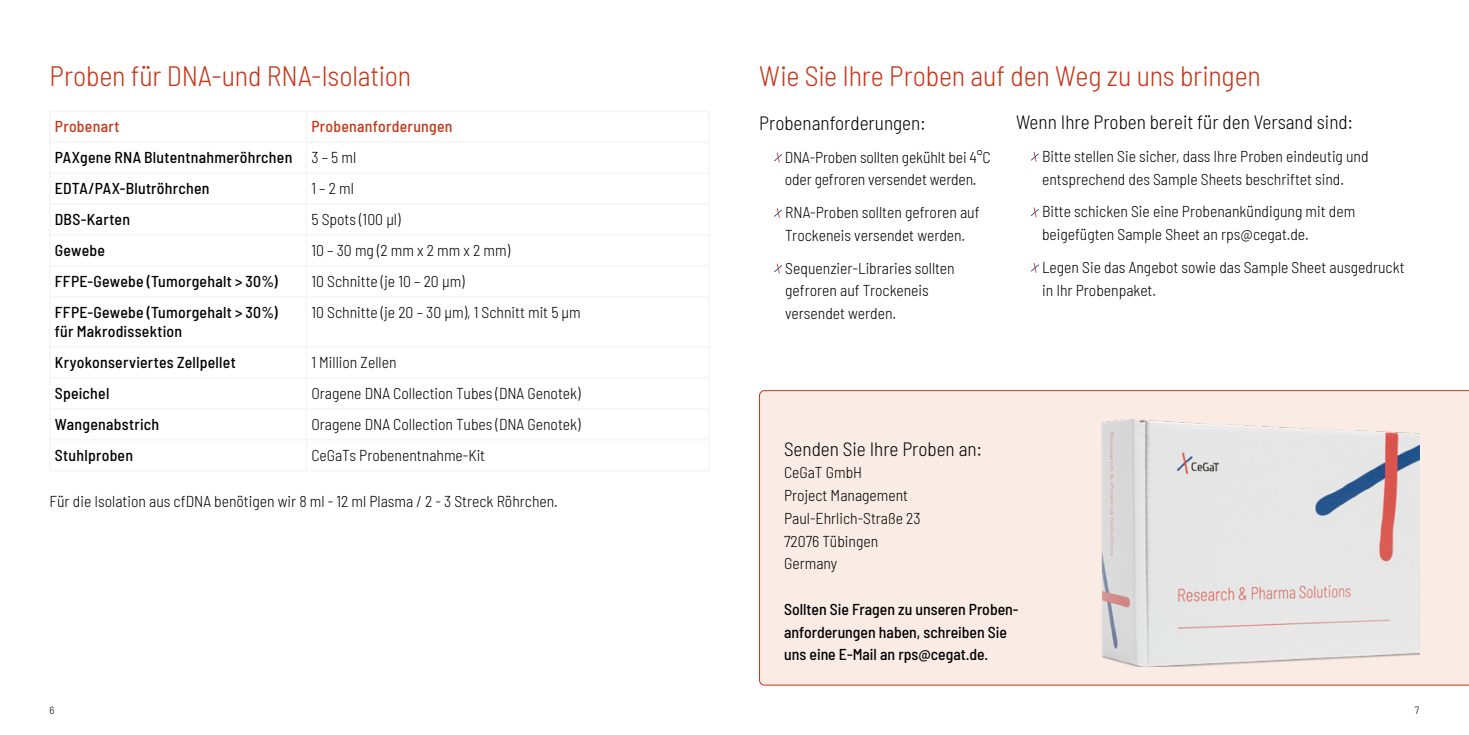
<style>
.page{position:relative;width:1469px;height:735px;background:#fff}
.page>*{position:absolute;margin:0;border:0;box-sizing:border-box;transform-origin:0 0}
.t1{font:300 semi-condensed 28px "Barlow";letter-spacing:-.005em;color:#c73517}
.t2{font:300 semi-condensed 19.25px "Barlow";color:#000}
.t3{font:300 semi-condensed 15.75px/22.8px "Barlow";color:#000}
.t4{font:500 semi-condensed 15.75px/30.8px "Barlow";letter-spacing:.015em;color:#000}
.t5{font:500 semi-condensed 15.75px "Barlow";letter-spacing:.015em;color:#c73517}
.t6{font:300 semi-condensed 10.5px "Barlow";color:#000}
.s1{color:#c73517}
.s2{font-weight:300}
</style>
<div class="page">
<hr style="left:305px;top:112px;width:2px;height:29px;background:#f6f6f6">
<hr style="left:49px;top:172px;width:257px;height:2px;background:#f6f6f6">
<hr style="left:306px;top:172px;width:403px;height:2px;background:#f6f6f6">
<hr style="left:49px;top:203px;width:257px;height:2px;background:#f6f6f6">
<hr style="left:306px;top:203px;width:403px;height:2px;background:#f6f6f6">
<hr style="left:49px;top:234px;width:257px;height:2px;background:#f6f6f6">
<hr style="left:306px;top:234px;width:403px;height:2px;background:#f6f6f6">
<hr style="left:49px;top:265px;width:257px;height:1px;background:#f6f6f6">
<hr style="left:306px;top:265px;width:403px;height:1px;background:#f6f6f6">
<hr style="left:49px;top:296px;width:257px;height:1px;background:#f6f6f6">
<hr style="left:306px;top:296px;width:403px;height:1px;background:#f6f6f6">
<hr style="left:49px;top:346px;width:257px;height:1px;background:#f6f6f6">
<hr style="left:306px;top:346px;width:403px;height:1px;background:#f6f6f6">
<hr style="left:49px;top:377px;width:257px;height:1px;background:#f6f6f6">
<hr style="left:306px;top:377px;width:403px;height:1px;background:#f6f6f6">
<hr style="left:49px;top:407px;width:257px;height:2px;background:#f6f6f6">
<hr style="left:306px;top:407px;width:403px;height:2px;background:#f6f6f6">
<hr style="left:306px;top:438px;width:403px;height:2px;background:#f6f6f6">
<hr style="left:708px;top:266px;width:1px;height:30px;background:#f6f6f6">
<hr style="left:708px;top:297px;width:1px;height:49px;background:#f6f6f6">
<hr style="left:708px;top:347px;width:1px;height:30px;background:#f6f6f6">
<hr style="left:306px;top:469px;width:403px;height:2px;background:#f6f6f6">
<hr style="left:49px;top:110px;width:257px;height:2px;background:#f6f6f6">
<hr style="left:49px;top:112px;width:2px;height:29px;background:#f6f6f6">
<hr style="left:306px;top:110px;width:403px;height:2px;background:#f6f6f6">
<hr style="left:49px;top:141px;width:257px;height:2px;background:#f6f6f6">
<hr style="left:49px;top:143px;width:2px;height:29px;background:#f6f6f6">
<hr style="left:306px;top:141px;width:403px;height:2px;background:#f6f6f6">
<hr style="left:305px;top:143px;width:2px;height:29px;background:#f6f6f6">
<hr style="left:49px;top:174px;width:2px;height:29px;background:#f6f6f6">
<hr style="left:305px;top:174px;width:2px;height:29px;background:#f6f6f6">
<hr style="left:49px;top:205px;width:2px;height:29px;background:#f6f6f6">
<hr style="left:305px;top:205px;width:2px;height:29px;background:#f6f6f6">
<hr style="left:49px;top:236px;width:2px;height:29px;background:#f6f6f6">
<hr style="left:305px;top:236px;width:2px;height:29px;background:#f6f6f6">
<hr style="left:49px;top:266px;width:2px;height:30px;background:#f6f6f6">
<hr style="left:305px;top:266px;width:2px;height:30px;background:#f6f6f6">
<hr style="left:49px;top:297px;width:2px;height:49px;background:#f6f6f6">
<hr style="left:305px;top:297px;width:2px;height:49px;background:#f6f6f6">
<hr style="left:49px;top:347px;width:2px;height:30px;background:#f6f6f6">
<hr style="left:305px;top:347px;width:2px;height:30px;background:#f6f6f6">
<hr style="left:49px;top:378px;width:2px;height:29px;background:#f6f6f6">
<hr style="left:305px;top:378px;width:2px;height:29px;background:#f6f6f6">
<hr style="left:49px;top:409px;width:2px;height:29px;background:#f6f6f6">
<hr style="left:305px;top:409px;width:2px;height:29px;background:#f6f6f6">
<hr style="left:49px;top:438px;width:257px;height:2px;background:#f6f6f6">
<hr style="left:49px;top:440px;width:2px;height:29px;background:#f6f6f6">
<hr style="left:305px;top:440px;width:2px;height:29px;background:#f6f6f6">
<hr style="left:49px;top:469px;width:257px;height:2px;background:#f6f6f6">
<div style="left:759px;top:390px;width:709px;height:295px;background:#faece5"></div>
<img style="left:1076px;top:419px;width:343px;height:247px">
<svg style="left:774px;top:152px;width:8px;height:10px"></svg>
<svg style="left:774px;top:208px;width:8px;height:10px"></svg>
<svg style="left:774px;top:263px;width:8px;height:10px"></svg>
<svg style="left:1031px;top:152px;width:7px;height:10px"></svg>
<svg style="left:1031px;top:207px;width:7px;height:10px"></svg>
<svg style="left:1031px;top:263px;width:7px;height:9px"></svg>
<h1 class="t1" style="left:50px;top:55px;width:363px">Proben für DNA-und RNA-Isolation</h1>
<h1 class="t1" style="left:759px;top:55px;width:503px">Wie Sie Ihre Proben auf den Weg zu uns bringen</h1>
<p class="t4" style="left:55px;top:110px;width:399px;text-indent:256px"><span class="s1">Probenanforderungen<br></span>PAXgene RNA Blutentnahmeröhrchen <span class="s2">3 – 5 ml<br></span>EDTA/PAX-Blutröhrchen</p>
<p class="t5" style="left:55px;top:115px;width:66px">Probenart</p>
<p class="t3" style="left:311px;top:176px;width:44px">1 – 2 ml</p>
<p class="t4" style="left:55px;top:203px;width:77px">DBS-Karten</p>
<p class="t3" style="left:311px;top:207px;width:91px">5 Spots (100 µl)</p>
<p class="t4" style="left:55px;top:233px;width:52px">Gewebe</p>
<p class="t3" style="left:311px;top:237px;width:200px">10 – 30 mg (2 mm x 2 mm x 2 mm)</p>
<p class="t4" style="left:55px;top:264px;width:224px">FFPE-Gewebe (Tumorgehalt &gt; 30%)</p>
<p class="t3" style="left:311px;top:268px;width:155px">10 Schnitte (je 10 – 20 µm)</p>
<p class="t4" style="left:55px;top:301px;width:224px;line-height:19.2px">FFPE-Gewebe (Tumorgehalt &gt; 30%) für Makrodissektion</p>
<p class="t3" style="left:311px;top:299px;width:271px">10 Schnitte (je 20 – 30 µm), 1 Schnitt mit 5 µm</p>
<p class="t4" style="left:55px;top:345px;width:182px">Kryokonserviertes Zellpellet</p>
<p class="t3" style="left:311px;top:349px;width:87px">1 Million Zellen</p>
<p class="t4" style="left:55px;top:376px;width:56px">Speichel</p>
<p class="t3" style="left:311px;top:380px;width:270px">Oragene DNA Collection Tubes (DNA Genotek)</p>
<p class="t4" style="left:55px;top:407px;width:106px">Wangenabstrich</p>
<p class="t3" style="left:311px;top:411px;width:270px">Oragene DNA Collection Tubes (DNA Genotek)</p>
<p class="t4" style="left:55px;top:438px;width:80px">Stuhlproben</p>
<p class="t3" style="left:311px;top:442px;width:175px">CeGaTs Probenentnahme-Kit</p>
<p class="t3" style="left:50px;top:489px;width:509px">Für die Isolation aus cfDNA benötigen wir 8 ml - 12 ml Plasma / 2 - 3 Streck Röhrchen.</p>
<p class="t2" style="left:759px;top:109px;width:168px">Probenanforderungen:</p>
<p class="t3" style="left:785px;top:144px;width:207px">DNA-Proben sollten gekühlt bei 4°C oder gefroren versendet werden.</p>
<p class="t3" style="left:785px;top:200px;width:196px">RNA-Proben sollten gefroren auf<br>Trockeneis versendet werden.</p>
<p class="t3" style="left:785px;top:255px;width:171px">Sequenzier-Libraries sollten gefroren auf Trockeneis versendet werden.</p>
<p class="t2" style="left:1016px;top:108px;width:338px">Wenn Ihre Proben bereit für den Versand sind:</p>
<p class="t3" style="left:1042px;top:143px;width:328px">Bitte stellen Sie sicher, dass Ihre Proben eindeutig und entsprechend des Sample Sheets beschriftet sind.</p>
<p class="t3" style="left:1042px;top:199px;width:315px">Bitte schicken Sie eine Probenankündigung mit dem beigefügten Sample Sheet an rps@cegat.de.</p>
<p class="t3" style="left:1042px;top:254px;width:364px">Legen Sie das Angebot sowie das Sample Sheet ausgedruckt in Ihr Probenpaket.</p>
<p class="t2" style="left:784px;top:434px;width:199px">Senden Sie Ihre Proben an:</p>
<p class="t3" style="left:784px;top:460px;width:138px">CeGaT GmbH<br>Project Management<br>Paul-Ehrlich-Straße 23<br>72076 Tübingen<br>Germany</p>
<p class="t4" style="left:784px;top:596px;width:235px;line-height:22.8px">Sollten Sie Fragen zu unseren Proben&shy;anforderungen haben, schreiben Sie uns eine E-Mail an rps@cegat.de.</p>
<p class="t6" style="left:50px;top:702px;width:6px">6</p>
<p class="t6" style="left:1414px;top:702px;width:6px">7</p>
</div>
